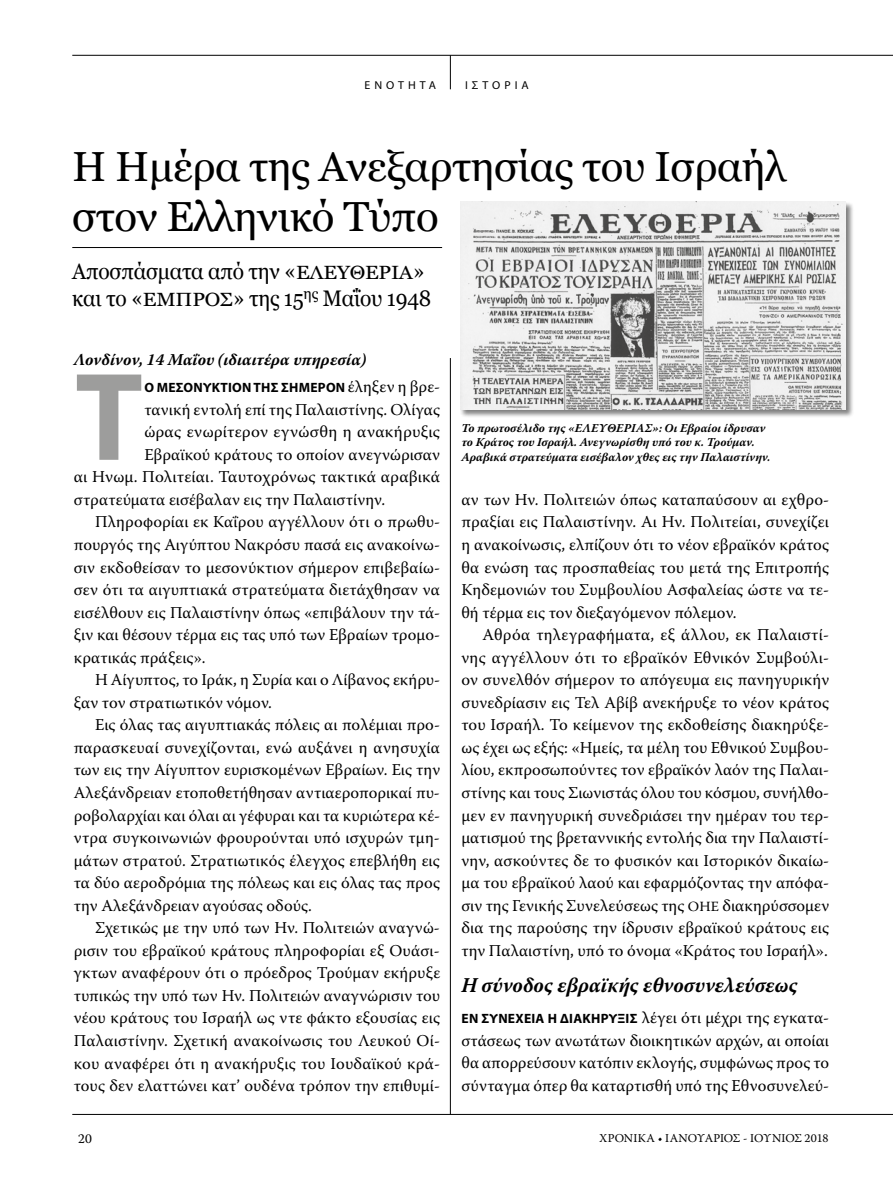
<style>
.page{position:relative;width:893px;height:1191px;background:#fff}
.page>*{position:absolute;margin:0;border:0;box-sizing:border-box;transform-origin:0 0}
.t1{font:700 126.45px "Myriad Pro";color:#9d9d9c}
.t2{font:42px/50.4px "Georgia";letter-spacing:-.01em;color:#000}
.t3{font:22.5px/27px "Georgia";letter-spacing:-.01em;color:#000;scale:.93 1}
.t4{font:italic 700 21px "Warnock Pro";letter-spacing:.005em;color:#000}
.t5{font:16.5px/22.5px "Warnock Pro";letter-spacing:.005em;color:#000;text-align:justify}
.t6{font:italic 700 16.5px "Warnock Pro";color:#000}
.t7{font:700 13.5px "Myriad Pro";letter-spacing:.055em;color:#000}
.t8{font:13.5px "Warnock Pro";color:#000}
.t9{font:italic 700 12px/14.4px "Warnock Pro";color:#000}
.t10{font:12px "Warnock Pro";letter-spacing:-.015em;color:#000}
.t11{font:11.55px "Myriad Pro";letter-spacing:.34em;color:#000;scale:1.04 1}
.s1{font-size:19.2px}
.s2{font-family:"Warnock Pro";font-weight:400;font-size:16.5px}
.s3{font-size:14.1px}
.s4{font-family:"Myriad Pro";font-weight:700;font-size:13.5px}
</style>
<div class="page">
<hr style="left:72px;top:55px;width:821px;height:1px;background:#000">
<hr style="left:72px;top:1114px;width:821px;height:1px;background:#000">
<hr style="left:450px;top:55px;width:1px;height:34px;background:#000">
<div style="left:460px;top:201px;width:394px;height:217px;background:#000;opacity:.5"></div>
<img style="left:460px;top:202px;width:386px;height:207px">
<hr style="left:450px;top:358px;width:1px;height:756px;background:#000">
<hr style="left:72px;top:247px;width:370px;height:1px;background:#000">
<p class="t11" style="left:364px;top:78px;width:70px">ενοτητα</p>
<p class="t11" style="left:465px;top:78px;width:63px">ιστορια</p>
<h2 class="t2" style="left:72px;top:139px;width:715px">Η Ημέρα της Ανεξαρτησίας του Ισραήλ στον Ελληνικό Τύπο</h2>
<h3 class="t3" style="left:72px;top:257px;width:388px">Αποσπάσματα από την «<span class="s1">ΕΛΕΥΘΕΡΙΑ</span>» και το «<span class="s1">ΕΜΠΡΟΣ</span>» της 15<sup>ης</sup> Μαΐου 1948</h3>
<p class="t6" style="left:74px;top:350px;width:294px">Λονδίνον, 14 Μαΐου (ιδιαιτέρα υπηρεσία)</p>
<h1 class="t1" style="left:75px;top:335px;width:66px">Τ</h1>
<p class="t7" style="left:144px;top:379px;width:297px">ο μεσονύκτιον της σήμερον <span class="s2">έληξεν η βρε-</span></p>
<p class="t5" style="left:144px;top:398px;width:297px">τανική εντολή επί της Παλαιστίνης. Ολίγας</p>
<p class="t5" style="left:144px;top:420px;width:297px">ώρας ενωρίτερον εγνώσθη η ανακήρυξις</p>
<p class="t5" style="left:144px;top:443px;width:297px">Εβραϊκού κράτους το οποίον ανεγνώρισαν</p>
<p class="t5" style="left:74px;top:465px;width:368px">αι Ηνωμ. Πολιτείαι. Ταυτοχρόνως τακτικά αραβικά</p>
<p class="t5" style="left:74px;top:488px;width:313px">στρατεύματα εισέβαλαν εις την Παλαιστίνην.</p>
<p class="t5" style="left:95px;top:510px;width:347px">Πληροφορίαι εκ Καΐρου αγγέλλουν ότι ο πρωθυ-</p>
<p class="t5" style="left:74px;top:533px;width:368px">πουργός της Αιγύπτου Νακρόσυ πασά εις ανακοίνω-</p>
<p class="t5" style="left:74px;top:555px;width:368px">σιν εκδοθείσαν το μεσονύκτιον σήμερον επιβεβαίω-</p>
<p class="t5" style="left:74px;top:578px;width:368px">σεν ότι τα αιγυπτιακά στρατεύματα διετάχθησαν να</p>
<p class="t5" style="left:74px;top:600px;width:368px">εισέλθουν εις Παλαιστίνην όπως «επιβάλουν την τά-</p>
<p class="t5" style="left:74px;top:623px;width:368px">ξιν και θέσουν τέρμα εις τας υπό των Εβραίων τρομο-</p>
<p class="t5" style="left:74px;top:646px;width:133px">κρατικάς πράξεις».</p>
<p class="t5" style="left:95px;top:668px;width:347px">Η Αίγυπτος, το Ιράκ, η Συρία και ο Λίβανος εκήρυ-</p>
<p class="t5" style="left:74px;top:691px;width:200px">ξαν τον στρατιωτικόν νόμον.</p>
<p class="t5" style="left:95px;top:713px;width:346px">Εις όλας τας αιγυπτιακάς πόλεις αι πολέμιαι προ-</p>
<p class="t5" style="left:74px;top:736px;width:368px">παρασκευαί συνεχίζονται, ενώ αυξάνει η ανησυχία</p>
<p class="t5" style="left:74px;top:758px;width:368px">των εις την Αίγυπτον ευρισκομένων Εβραίων. Εις την</p>
<p class="t5" style="left:74px;top:781px;width:368px">Αλεξάνδρειαν ετοποθετήθησαν αντιαεροπορικαί πυ-</p>
<p class="t5" style="left:74px;top:803px;width:368px">ροβολαρχίαι και όλαι αι γέφυραι και τα κυριώτερα κέ-</p>
<p class="t5" style="left:74px;top:826px;width:368px">ντρα συγκοινωνιών φρουρούνται υπό ισχυρών τμη-</p>
<p class="t5" style="left:74px;top:848px;width:368px">μάτων στρατού. Στρατιωτικός έλεγχος επεβλήθη εις</p>
<p class="t5" style="left:74px;top:871px;width:368px">τα δύο αεροδρόμια της πόλεως και εις όλας τας προς</p>
<p class="t5" style="left:74px;top:893px;width:240px">την Αλεξάνδρειαν αγούσας οδούς.</p>
<p class="t5" style="left:95px;top:916px;width:346px">Σχετικώς με την υπό των Ην. Πολιτειών αναγνώ-</p>
<p class="t5" style="left:74px;top:939px;width:368px">ρισιν του εβραϊκού κράτους πληροφορίαι εξ Ουάσι-</p>
<p class="t5" style="left:74px;top:961px;width:368px">γκτων αναφέρουν ότι ο πρόεδρος Τρούμαν εκήρυξε</p>
<p class="t5" style="left:74px;top:984px;width:368px">τυπικώς την υπό των Ην. Πολιτειών αναγνώρισιν του</p>
<p class="t5" style="left:74px;top:1006px;width:368px">νέου κράτους του Ισραήλ ως ντε φάκτο εξουσίας εις</p>
<p class="t5" style="left:74px;top:1029px;width:368px">Παλαιστίνην. Σχετική ανακοίνωσις του Λευκού Οί-</p>
<p class="t5" style="left:74px;top:1051px;width:368px">κου αναφέρει ότι η ανακήρυξις του Ιουδαϊκού κρά-</p>
<p class="t5" style="left:74px;top:1074px;width:368px">τους δεν ελαττώνει κατ’ ουδένα τρόπον την επιθυμί-</p>
<p class="t9" style="left:461px;top:420px;width:311px">Το πρωτοσέλιδο της «ΕΛΕΥΘΕΡΙΑΣ»: Οι Εβραίοι ίδρυσαν το Κράτος του Ισραήλ. Ανεγνωρίσθη υπό του κ. Τρούμαν.<br>Αραβικά στρατεύματα εισέβαλον χθες εις την Παλαιστίνην.</p>
<p class="t5" style="left:461px;top:488px;width:369px">αν των Ην. Πολιτειών όπως καταπαύσουν αι εχθρο&shy;πραξίαι εις Παλαιστίνην. Αι Ην. Πολιτείαι, συνεχίζει η ανακοίνωσις, ελπίζουν ότι το νέον εβραϊκόν κράτος θα ενώση τας προσπαθείας του μετά της Επιτροπής Κηδεμονιών του Συμβουλίου Ασφαλείας ώστε να τε&shy;θή τέρμα εις τον διεξαγόμενον πόλεμον.</p>
<p class="t5" style="left:461px;top:623px;width:369px;text-indent:21px">Αθρόα τηλεγραφήματα, εξ άλλου, εκ Παλαιστί&shy;νης αγγέλλουν ότι το εβραϊκόν Εθνικόν Συμβούλι&shy;ον συνελθόν σήμερον το απόγευμα εις πανηγυρικήν συνεδρίασιν εις Τελ Αβίβ ανεκήρυξε το νέον κράτος του Ισραήλ. Το κείμενον της εκδοθείσης διακηρύξε&shy;ως έχει ως εξής: «Ημείς, τα μέλη του Εθνικού Συμβου&shy;λίου, εκπροσωπούντες τον εβραϊκόν λαόν της Παλαι&shy;στίνης και τους Σιωνιστάς όλου του κόσμου, συνήλθο&shy;μεν εν πανηγυρική συνεδριάσει την ημέραν του τερ&shy;ματισμού της βρεταννικής εντολής δια την Παλαιστί&shy;νην, ασκούντες δε το φυσικόν και Ιστορικόν δικαίω&shy;μα του εβραϊκού λαού και εφαρμόζοντας την απόφα&shy;σιν της Γενικής Συνελεύσεως της <span class="s3">ΟΗΕ</span> διακηρύσσομεν δια της παρούσης την ίδρυσιν εβραϊκού κράτους εις την Παλαιστίνη, υπό το όνομα «Κράτος του Ισραήλ».</p>
<p class="t4" style="left:461px;top:972px;width:338px">Η σύνοδος εβραϊκής εθνοσυνελεύσεως</p>
<p class="t5" style="left:461px;top:1006px;width:369px"><span class="s4">Εν συνεχεία η διακήρυξις</span> λέγει ότι μέχρι της εγκατα&shy;στάσεως των ανωτάτων διοικητικών αρχών, αι οποίαι θα απορρεύσουν κατόπιν εκλογής, συμφώνως προς το σύνταγμα όπερ θα καταρτισθή υπό της Εθνοσυνελεύ-</p>
<p class="t8" style="left:78px;top:1130px;width:15px">20</p>
<p class="t10" style="left:599px;top:1130px;width:231px">ΧΡΟΝΙΚΑ • ΙΑΝΟΥΑΡΙΟΣ - ΙΟΥΝΙΟΣ 2018</p>
</div>
